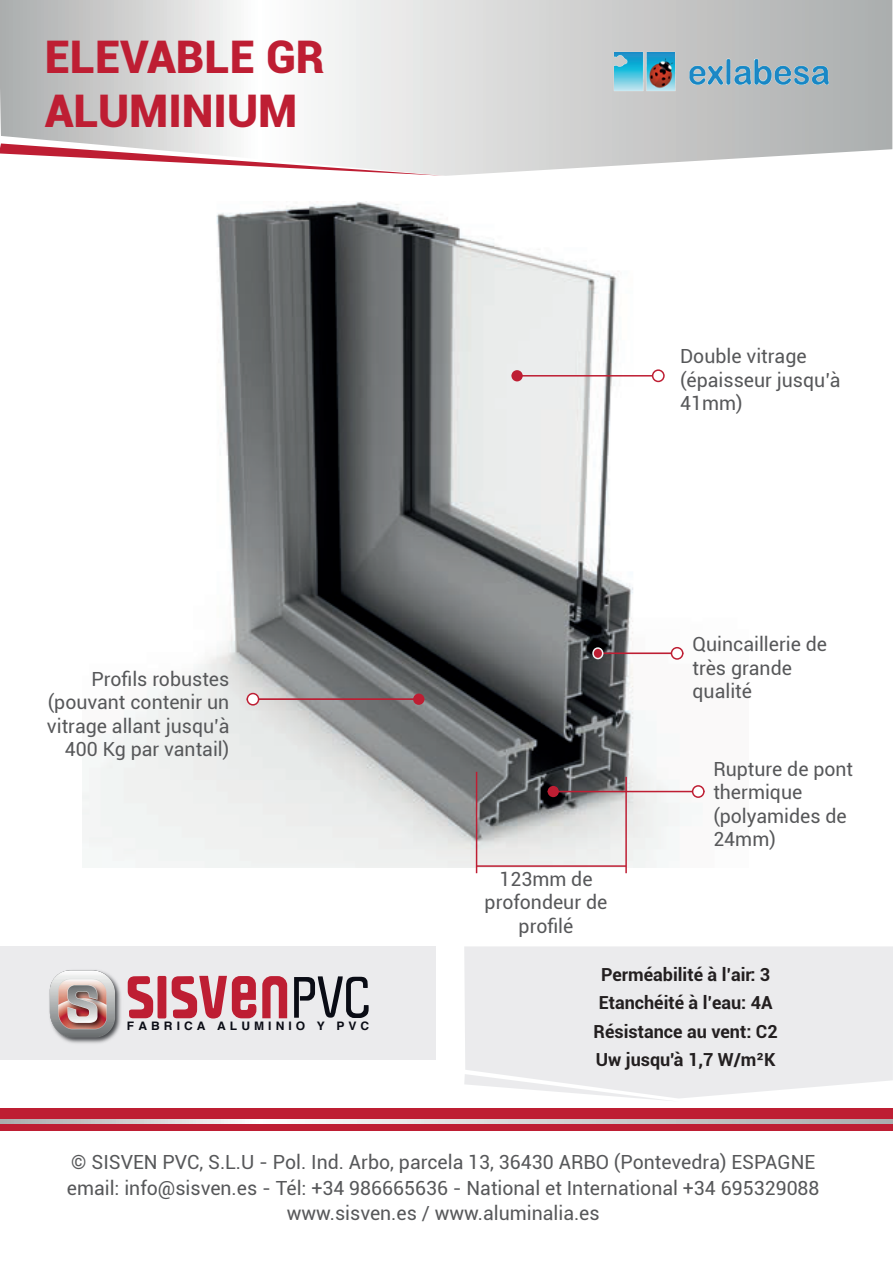
<style>
.page{position:relative;width:893px;height:1263px;background:#fff}
.page>*{position:absolute;margin:0;border:0;box-sizing:border-box;transform-origin:0 0}
.t1{font:900 45px/54px "Roboto";color:#be1e33}
.t2{font:19.5px/23.4px "Roboto";color:#57585a}
.t3{font:700 18px/28.5px "Roboto";color:#231f20;text-align:center}
.t4{font:700 11.7px "Helvetica";letter-spacing:.34em;color:#0a0c15}
</style>
<div class="page">
<img style="left:82px;top:201px;width:610px;height:667px">
<hr style="left:517px;top:375px;width:142px;height:2px;background:#be1e33">
<div style="left:511px;top:370px;width:12px;height:11px;background:#be1e33;border-radius:50%"></div>
<svg style="left:652px;top:369px;width:13px;height:13px"></svg>
<hr style="left:253px;top:698px;width:166px;height:2px;background:#be1e33">
<div style="left:413px;top:693px;width:11px;height:12px;background:#be1e33;border-radius:50%"></div>
<svg style="left:247px;top:693px;width:12px;height:12px"></svg>
<hr style="left:600px;top:652px;width:77px;height:2px;background:#be1e33">
<svg style="left:671px;top:647px;width:12px;height:13px"></svg>
<div style="left:593px;top:648px;width:10px;height:10px;background:#be1e33;border-radius:50%"></div>
<div style="left:592px;top:647px;width:11px;height:12px;border:2px solid #f2f3f4;border-radius:50%"></div>
<hr style="left:477px;top:865px;width:149px;height:2px;background:#be1e33">
<hr style="left:476px;top:772px;width:1px;height:101px;background:#be1e33">
<hr style="left:625px;top:777px;width:2px;height:96px;background:#be1e33">
<svg style="left:640px;top:1098px;width:39px;height:3px"></svg>
<div style="left:464px;top:946px;width:429px;height:152px;background:#ebebed"></div>
<div style="left:0;top:946px;width:435px;height:114px;background:#e6e7e9"></div>
<svg style="left:294px;top:976px;width:75px;height:42px"></svg>
<svg style="left:262px;top:976px;width:25px;height:42px"></svg>
<svg style="left:172px;top:976px;width:84px;height:42px"></svg>
<svg style="left:128px;top:976px;width:25px;height:42px"></svg>
<div style="left:158px;top:976px;width:8px;height:42px;background:#be1e33;border-radius:2px"></div>
<img style="left:49px;top:970px;width:79px;height:73px">
<div style="left:0;top:1109px;width:893px;height:22px;background:#be1e33"></div>
<svg style="left:0;top:1120px;width:893px;height:3px;background:#d1d2d2"></svg>
<svg style="left:0;top:0;width:892px;height:176px"></svg>
<img style="left:613px;top:52px;width:219px;height:39px">
<hr style="left:553px;top:791px;width:145px;height:1px;background:#be1e33">
<div style="left:548px;top:786px;width:11px;height:11px;background:#be1e33;border-radius:50%"></div>
<svg style="left:692px;top:785px;width:13px;height:13px"></svg>
<h1 class="t1" style="left:45px;top:28px;width:281px">ELEVABLE GR<br>ALUMINIUM</h1>
<p class="t2" style="left:47px;top:666px;width:184px;text-align:right">Profils robustes (pouvant contenir un vitrage allant jusqu’à<br>400 Kg par vantail)</p>
<p class="t4" style="left:127px;top:1017px;width:244px">FABRICA ALUMINIO Y PVC</p>
<p class="t2" style="left:680px;top:344px;width:162px">Double vitrage (épaisseur jusqu’à<br>41mm)</p>
<p class="t2" style="left:692px;top:632px;width:136px">Quincaillerie de très grande qualité</p>
<p class="t2" style="left:485px;top:866px;width:124px;text-align:center">123mm de profondeur de profilé</p>
<p class="t2" style="left:713px;top:756px;width:141px">Rupture de pont thermique (polyamides de<br>24mm)</p>
<p class="t3" style="left:594px;top:959px;width:186px">Perméabilité à l’air: 3<br>Etanchéité à l’eau: 4A<br>Résistance au vent: C2<br>Uw jusqu'à 1,7 W/m²K</p>
<p class="t2" style="left:67px;top:1149px;width:754px;line-height:25.5px;text-align:center">© SISVEN PVC, S.L.U - Pol. Ind. Arbo, parcela 13, 36430 ARBO (Pontevedra) ESPAGNE email: info@sisven.es - Tél: +34 986665636 - National et International +34 695329088 www.sisven.es / www.aluminalia.es</p>
</div>
